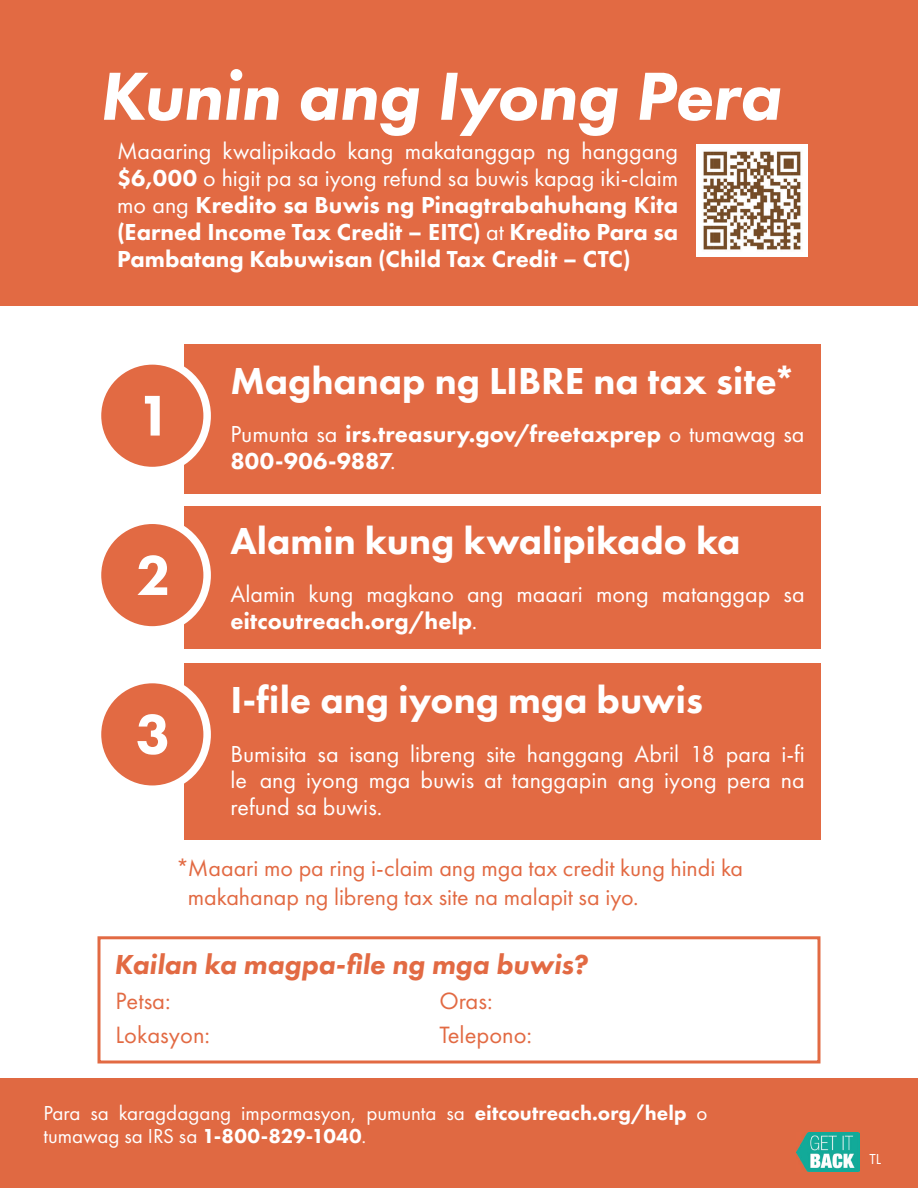
<style>
.page{position:relative;width:918px;height:1188px;background:#fff}
.page>*{position:absolute;margin:0;border:0;box-sizing:border-box;transform-origin:0 0}
.t1{font:italic 800 70.5px "Futura PT";letter-spacing:-.01em;color:#fff}
.t2{font:800 39px "Futura PT";color:#fff}
.t3{font:italic 800 28.5px "Futura PT";color:#e26a43}
.t4{font:24.45px "Futura PT";color:#e26a43}
.t5{font:800 24px/27px "Futura PT";letter-spacing:.005em;color:#fff;text-align:justify}
.t6{font:24px/26.8px "Futura PT";color:#fff}
.t7{font:24px/28.8px "Futura PT";color:#e26a43}
.t8{font:21px/22.5px "Futura PT";color:#fff}
.t9{font:15px "Futura PT";color:#fff}
.s1{font-weight:400}
.s2{font-weight:800}
</style>
<div class="page">
<div style="left:0;top:1078px;width:918px;height:110px;background:#e06942"></div>
<div style="left:0;top:0;width:918px;height:306px;background:#e26a43"></div>
<div style="left:98px;top:936px;width:722px;height:128px;border:3px solid #e26a43"></div>
<div style="left:184px;top:345px;width:637px;height:149px;background:#e26a43"></div>
<div style="left:184px;top:507px;width:637px;height:142px;background:#e26a43"></div>
<div style="left:184px;top:663px;width:637px;height:177px;background:#e26a43"></div>
<div style="left:98px;top:361px;width:109px;height:110px;background:#e26a43;border-radius:50%"></div>
<div style="left:94px;top:357px;width:117px;height:117px;border:8px solid #fff;border-radius:50%"></div>
<div style="left:98px;top:520px;width:109px;height:110px;background:#e26a43;border-radius:50%"></div>
<div style="left:94px;top:517px;width:117px;height:117px;border:8px solid #fff;border-radius:50%"></div>
<div style="left:98px;top:680px;width:109px;height:109px;background:#e26a43;border-radius:50%"></div>
<div style="left:94px;top:676px;width:117px;height:117px;border:8px solid #fff;border-radius:50%"></div>
<svg style="left:145px;top:396px;width:15px;height:40px"></svg>
<svg style="left:137px;top:555px;width:30px;height:40px"></svg>
<svg style="left:137px;top:714px;width:30px;height:41px"></svg>
<img style="left:797px;top:1133px;width:62px;height:39px">
<img style="left:696px;top:145px;width:112px;height:111px">
<h1 class="t1" style="left:99px;top:52px;width:683px">Kunin ang Iyong Pera</h1>
<p class="t5" style="left:117px;top:137px;width:563px"><span class="s1">Maaaring kwalipikado kang makatanggap ng hanggang </span>$6,000 <span class="s1">o higit pa sa iyong refund sa buwis kapag iki-claim mo ang</span> Kredito sa Buwis ng Pinagtrabahuhang Kita (Earned Income Tax Credit – EITC) <span class="s1">at</span> Kredito Para sa Pambatang Kabuwisan (Child Tax Credit – CTC)</p>
<h2 class="t2" style="left:230px;top:356px;width:567px">Maghanap ng LIBRE na tax site*</h2>
<p class="t5" style="left:230px;top:420px;width:576px"><span class="s1">Pumunta sa</span> irs.treasury.gov/freetaxprep <span class="s1">o tumawag sa<br></span>800-906-9887<span class="s1">.</span></p>
<h2 class="t2" style="left:230px;top:516px;width:511px">Alamin kung kwalipikado ka</h2>
<p class="t6" style="left:230px;top:580px;width:576px">Alamin kung magkano ang maaari mong matanggap sa <span class="s2">eitcoutreach.org/help</span>.</p>
<h2 class="t2" style="left:230px;top:676px;width:474px">I-file ang iyong mga buwis</h2>
<p class="t6" style="left:230px;top:740px;width:576px;text-align:justify">Bumisita sa isang libreng site hanggang Abril 18 para i-fi le ang iyong mga buwis at tanggapin ang iyong pera na refund sa buwis.</p>
<p class="t7" style="left:188px;top:853px;width:557px;text-indent:-12px">* Maaari mo pa ring i-claim ang mga tax credit kung hindi ka makahanap ng libreng tax site na malapit sa iyo.</p>
<p class="t3" style="left:114px;top:946px;width:475px">Kailan ka magpa-file ng mga buwis?</p>
<p class="t4" style="left:116px;top:986px;width:57px">Petsa:</p>
<p class="t4" style="left:439px;top:986px;width:55px">Oras:</p>
<p class="t4" style="left:116px;top:1021px;width:96px">Lokasyon:</p>
<p class="t4" style="left:439px;top:1021px;width:94px">Telepono:</p>
<p class="t8" style="left:44px;top:1102px;width:665px">Para sa karagdagang impormasyon, pumunta sa <span class="s2">eitcoutreach.org/help</span> o tumawag sa IRS sa <span class="s2">1-800-829-1040</span>.</p>
<p class="t9" style="left:869px;top:1150px;width:13px">TL</p>
</div>
